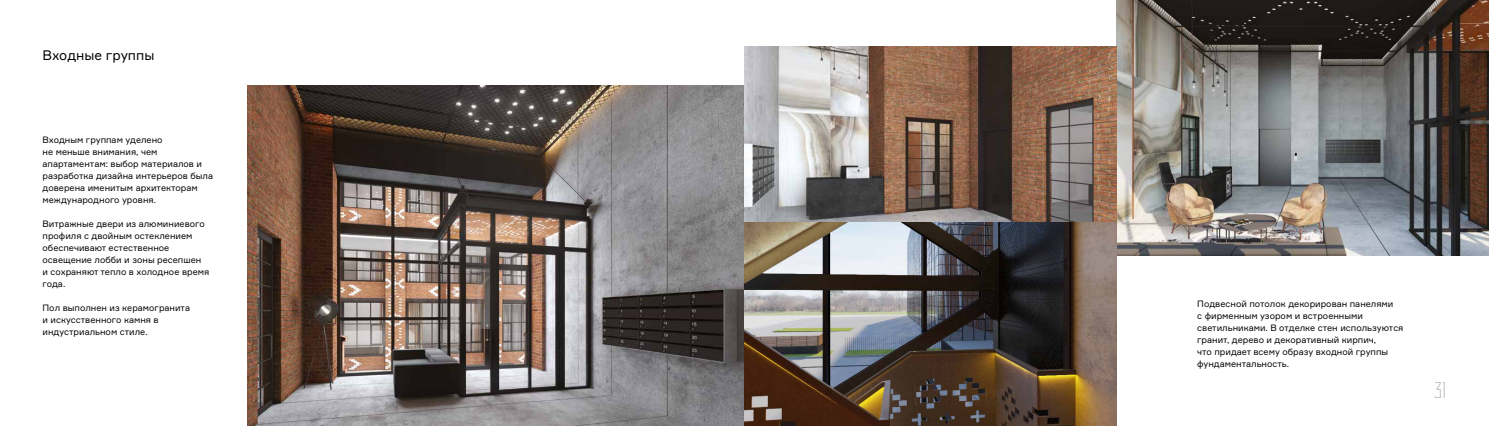
<style>
.page{position:relative;width:1489px;height:426px;background:#fff}
.page>*{position:absolute;margin:0;border:0;box-sizing:border-box;transform-origin:0 0}
.t1{font:300 condensed 22.5px "Rodchenko";color:#b1b2b3}
.t2{font:13.5px "Formular";color:#000}
.t3{font:9px/12px "Formular";color:#000}
</style>
<div class="page">
<img style="left:247px;top:85px;width:497px;height:340px">
<img style="left:1116px;top:0;width:372px;height:255px">
<img style="left:744px;top:47px;width:372px;height:378px">
<h2 class="t2" style="left:43px;top:47px;width:113px">Входные группы</h2>
<p class="t3" style="left:43px;top:133px;width:172px">Входным группам уделено<br>не меньше внимания, чем апартаментам: выбор материалов и разработка дизайна интерьеров была доверена именитым архитекторам международного уровня.</p>
<p class="t3" style="left:43px;top:217px;width:168px">Витражные двери из алюминиевого профиля с двойным остеклением обеспечивают естественное освещение лобби и зоны ресепшен<br>и сохраняют тепло в холодное время года.</p>
<p class="t3" style="left:43px;top:301px;width:149px">Пол выполнен из керамогранита и искусственного камня в индустриальном стиле.</p>
<p class="t3" style="left:1197px;top:297px;width:208px">Подвесной потолок декорирован панелями<br>с фирменным узором и встроенными светильниками. В отделке стен используются гранит, дерево и декоративный кирпич,<br>что придает всему образу входной группы фундаментальность.</p>
<h1 class="t1" style="left:1434px;top:379px;width:13px">31</h1>
</div>
